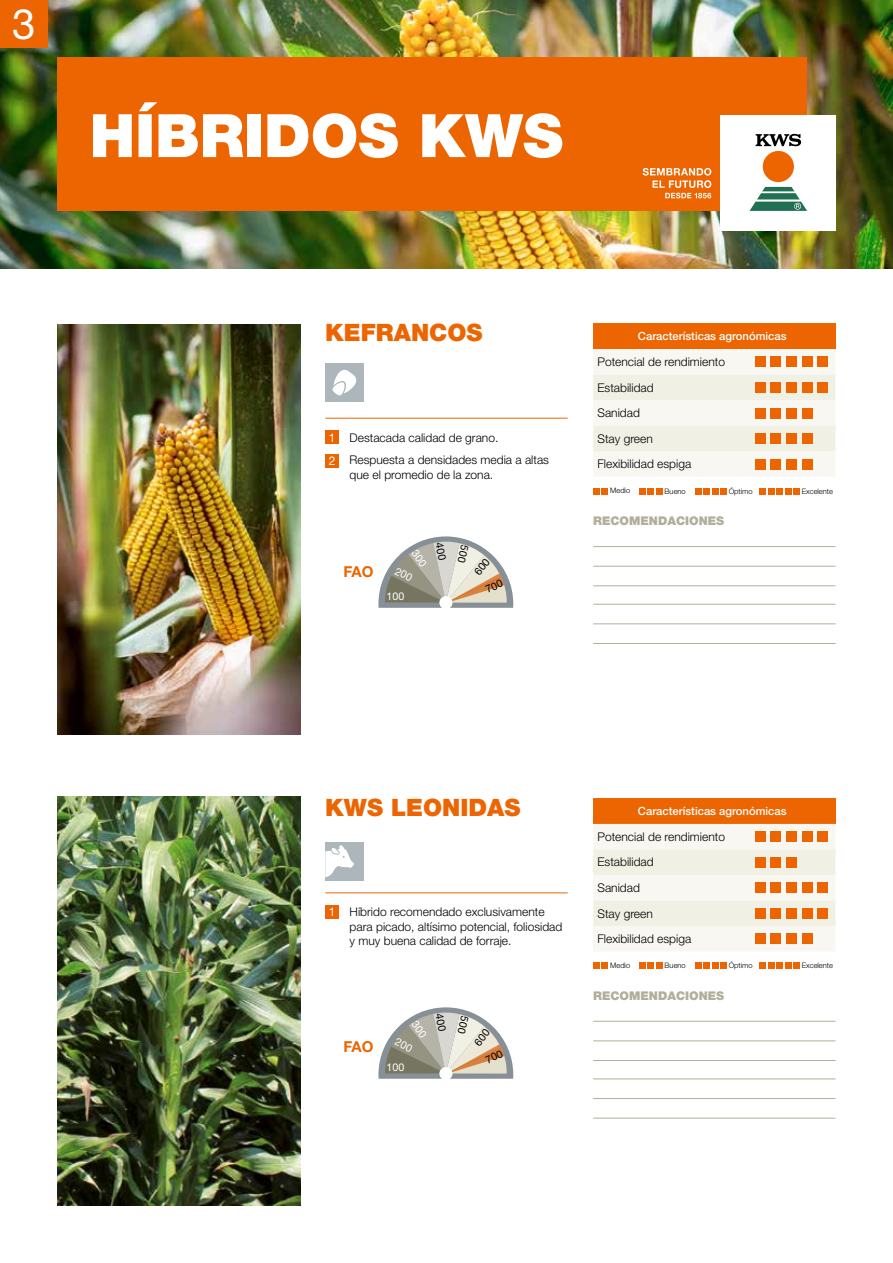
<style>
.page{position:relative;width:893px;height:1263px;background:#fff}
.page>*{position:absolute;margin:0;border:0;box-sizing:border-box;transform-origin:0 0}
.t1{font:900 60px "Helvetica Neue LT Std";color:#fff}
.t2{font:42px "Helvetica Neue LT Std";color:#fff}
.t3{font:900 24px "Helvetica Neue LT Std";color:#ec6500}
.t4{font:700 15px "Helvetica Neue LT Std";letter-spacing:-.025em;color:#ec6500}
.t5{font:300 12px/25.5px "Helvetica Neue LT Std";color:#000}
.t6{font:900 12px "Helvetica Neue LT Std";color:#b1af9b}
.t7{font:12px/23.5px "Helvetica Neue LT Std";color:#fff}
.t8{font:500 11.25px "Helvetica Neue LT Std";color:#fff}
.t9{font:10.65px "Helvetica Neue LT Std";color:#fff}
.t10{font:300 7.5px "Helvetica Neue LT Std";color:#000}
</style>
<div class="page">
<img style="left:58px;top:325px;width:242px;height:410px">
<img style="left:58px;top:796px;width:242px;height:410px">
<img style="left:0;top:0;width:893px;height:268px">
<div style="left:58px;top:57px;width:749px;height:154px;background:#ec6500"></div>
<div style="left:721px;top:115px;width:115px;height:115px;background:#fff"></div>
<svg style="left:750px;top:187px;width:57px;height:24px"></svg>
<div style="left:763px;top:151px;width:31px;height:31px;background:#ec6500;border-radius:50%"></div>
<svg style="left:756px;top:134px;width:45px;height:12px"></svg>
<svg style="left:643px;top:168px;width:68px;height:30px"></svg>
<div style="left:593px;top:324px;width:243px;height:25px;background:#ec6500"></div>
<svg style="left:593px;top:350px;width:243px;height:127px"></svg>
<div style="left:755px;top:357px;width:10px;height:10px;background:#ec6500"></div>
<div style="left:770px;top:357px;width:11px;height:10px;background:#ec6500"></div>
<div style="left:786px;top:357px;width:11px;height:10px;background:#ec6500"></div>
<div style="left:802px;top:357px;width:10px;height:10px;background:#ec6500"></div>
<div style="left:817px;top:357px;width:11px;height:10px;background:#ec6500"></div>
<div style="left:755px;top:382px;width:10px;height:11px;background:#ec6500"></div>
<div style="left:770px;top:382px;width:11px;height:11px;background:#ec6500"></div>
<div style="left:786px;top:382px;width:11px;height:11px;background:#ec6500"></div>
<div style="left:802px;top:382px;width:10px;height:11px;background:#ec6500"></div>
<div style="left:817px;top:382px;width:11px;height:11px;background:#ec6500"></div>
<div style="left:755px;top:408px;width:10px;height:10px;background:#ec6500"></div>
<div style="left:770px;top:408px;width:11px;height:10px;background:#ec6500"></div>
<div style="left:786px;top:408px;width:11px;height:10px;background:#ec6500"></div>
<div style="left:802px;top:408px;width:10px;height:10px;background:#ec6500"></div>
<div style="left:755px;top:433px;width:10px;height:11px;background:#ec6500"></div>
<div style="left:770px;top:433px;width:11px;height:11px;background:#ec6500"></div>
<div style="left:786px;top:433px;width:11px;height:11px;background:#ec6500"></div>
<div style="left:802px;top:433px;width:10px;height:11px;background:#ec6500"></div>
<div style="left:755px;top:459px;width:10px;height:10px;background:#ec6500"></div>
<div style="left:770px;top:459px;width:11px;height:10px;background:#ec6500"></div>
<div style="left:786px;top:459px;width:11px;height:10px;background:#ec6500"></div>
<div style="left:802px;top:459px;width:10px;height:10px;background:#ec6500"></div>
<div style="left:593px;top:798px;width:243px;height:26px;background:#ec6500"></div>
<svg style="left:593px;top:824px;width:243px;height:127px"></svg>
<div style="left:755px;top:831px;width:10px;height:11px;background:#ec6500"></div>
<div style="left:770px;top:831px;width:11px;height:11px;background:#ec6500"></div>
<div style="left:786px;top:831px;width:11px;height:11px;background:#ec6500"></div>
<div style="left:802px;top:831px;width:10px;height:11px;background:#ec6500"></div>
<div style="left:817px;top:831px;width:11px;height:11px;background:#ec6500"></div>
<div style="left:755px;top:857px;width:10px;height:10px;background:#ec6500"></div>
<div style="left:770px;top:857px;width:11px;height:10px;background:#ec6500"></div>
<div style="left:786px;top:857px;width:11px;height:10px;background:#ec6500"></div>
<div style="left:755px;top:882px;width:10px;height:11px;background:#ec6500"></div>
<div style="left:770px;top:882px;width:11px;height:11px;background:#ec6500"></div>
<div style="left:786px;top:882px;width:11px;height:11px;background:#ec6500"></div>
<div style="left:802px;top:882px;width:10px;height:11px;background:#ec6500"></div>
<div style="left:817px;top:882px;width:11px;height:11px;background:#ec6500"></div>
<div style="left:755px;top:908px;width:10px;height:10px;background:#ec6500"></div>
<div style="left:770px;top:908px;width:11px;height:10px;background:#ec6500"></div>
<div style="left:786px;top:908px;width:11px;height:10px;background:#ec6500"></div>
<div style="left:802px;top:908px;width:10px;height:10px;background:#ec6500"></div>
<div style="left:817px;top:908px;width:11px;height:10px;background:#ec6500"></div>
<div style="left:755px;top:933px;width:10px;height:11px;background:#ec6500"></div>
<div style="left:770px;top:933px;width:11px;height:11px;background:#ec6500"></div>
<div style="left:786px;top:933px;width:11px;height:11px;background:#ec6500"></div>
<div style="left:802px;top:933px;width:10px;height:11px;background:#ec6500"></div>
<div style="left:593px;top:488px;width:7px;height:6px;background:#ec6500"></div>
<svg style="left:602px;top:488px;width:6px;height:6px"></svg>
<div style="left:639px;top:488px;width:7px;height:6px;background:#ec6500"></div>
<svg style="left:648px;top:488px;width:6px;height:6px"></svg>
<div style="left:656px;top:488px;width:7px;height:6px;background:#ec6500"></div>
<div style="left:703px;top:488px;width:7px;height:6px;background:#ec6500"></div>
<svg style="left:695px;top:488px;width:6px;height:6px"></svg>
<svg style="left:712px;top:488px;width:6px;height:6px"></svg>
<div style="left:720px;top:488px;width:7px;height:6px;background:#ec6500"></div>
<div style="left:776px;top:488px;width:7px;height:6px;background:#ec6500"></div>
<svg style="left:768px;top:488px;width:6px;height:6px"></svg>
<div style="left:759px;top:488px;width:7px;height:6px;background:#ec6500"></div>
<svg style="left:785px;top:488px;width:6px;height:6px"></svg>
<div style="left:793px;top:488px;width:7px;height:6px;background:#ec6500"></div>
<div style="left:593px;top:963px;width:7px;height:6px;background:#ec6500"></div>
<svg style="left:602px;top:963px;width:6px;height:6px"></svg>
<div style="left:639px;top:963px;width:7px;height:6px;background:#ec6500"></div>
<svg style="left:648px;top:963px;width:6px;height:6px"></svg>
<div style="left:656px;top:963px;width:7px;height:6px;background:#ec6500"></div>
<div style="left:703px;top:963px;width:7px;height:6px;background:#ec6500"></div>
<svg style="left:695px;top:963px;width:6px;height:6px"></svg>
<svg style="left:712px;top:963px;width:6px;height:6px"></svg>
<div style="left:720px;top:963px;width:7px;height:6px;background:#ec6500"></div>
<div style="left:776px;top:963px;width:7px;height:6px;background:#ec6500"></div>
<svg style="left:768px;top:963px;width:6px;height:6px"></svg>
<div style="left:759px;top:963px;width:7px;height:6px;background:#ec6500"></div>
<svg style="left:785px;top:963px;width:6px;height:6px"></svg>
<div style="left:793px;top:963px;width:7px;height:6px;background:#ec6500"></div>
<hr style="left:593px;top:546px;width:243px;height:1px;background:#b1af9b">
<hr style="left:593px;top:1021px;width:243px;height:1px;background:#b1af9b">
<hr style="left:593px;top:604px;width:243px;height:1px;background:#b1af9b">
<hr style="left:593px;top:1078px;width:243px;height:1px;background:#b1af9b">
<hr style="left:593px;top:566px;width:243px;height:1px;background:#b1af9b">
<hr style="left:593px;top:1040px;width:243px;height:1px;background:#b1af9b">
<hr style="left:593px;top:623px;width:243px;height:1px;background:#b1af9b">
<hr style="left:593px;top:1098px;width:243px;height:1px;background:#b1af9b">
<hr style="left:593px;top:585px;width:243px;height:1px;background:#b1af9b">
<hr style="left:593px;top:1060px;width:243px;height:1px;background:#b1af9b">
<hr style="left:593px;top:643px;width:243px;height:1px;background:#b1af9b">
<hr style="left:593px;top:1118px;width:243px;height:1px;background:#b1af9b">
<div style="left:325px;top:430px;width:14px;height:14px;background:#ec6500"></div>
<div style="left:325px;top:454px;width:14px;height:14px;background:#ec6500"></div>
<div style="left:325px;top:905px;width:14px;height:14px;background:#ec6500"></div>
<div style="left:325px;top:363px;width:39px;height:39px;background:#acb6bb"></div>
<svg style="left:332px;top:370px;width:25px;height:26px"></svg>
<hr style="left:325px;top:418px;width:243px;height:1px;background:#ec6500">
<hr style="left:325px;top:892px;width:243px;height:1px;background:#ec6500">
<div style="left:325px;top:842px;width:39px;height:38px;background:#acb6bb"></div>
<svg style="left:325px;top:845px;width:29px;height:32px"></svg>
<div style="left:0;top:0;width:48px;height:48px;background:#ec6500"></div>
<svg style="left:378px;top:536px;width:135px;height:72px"></svg>
<svg style="left:378px;top:1007px;width:135px;height:72px"></svg>
<h2 class="t2" style="left:12px;top:-1px;width:25px">3</h2>
<h1 class="t1" style="left:90px;top:100px;width:475px">HÍBRIDOS KWS</h1>
<h3 class="t3" style="left:325px;top:318px;width:159px">KEFRANCOS</h3>
<p class="t7" style="left:329px;top:425px;width:8px">1<br>2</p>
<p class="t5" style="left:350px;top:425px;width:201px;line-height:23px">Destacada calidad de grano.<br>Respuesta a densidades media a altas</p>
<p class="t5" style="left:350px;top:461px;width:145px">que el promedio de la zona.</p>
<p class="t4" style="left:343px;top:562px;width:32px">FAO</p>
<p class="t9" style="left:387px;top:590px;width:19px">100</p>
<p class="t8" style="left:638px;top:330px;width:150px">Características agronómicas</p>
<p class="t5" style="left:597px;top:349px;width:129px">Potencial de rendimiento<br>Estabilidad<br>Sanidad<br>Stay green<br>Flexibilidad espiga</p>
<p class="t10" style="left:610px;top:486px;width:22px">Medio</p>
<p class="t10" style="left:665px;top:486px;width:23px">Bueno</p>
<p class="t10" style="left:729px;top:486px;width:25px">Óptimo</p>
<p class="t10" style="left:802px;top:486px;width:33px">Excelente</p>
<p class="t6" style="left:593px;top:514px;width:133px">RECOMENDACIONES</p>
<h3 class="t3" style="left:325px;top:793px;width:197px">KWS LEONIDAS</h3>
<p class="t7" style="left:329px;top:900px;width:8px">1</p>
<p class="t5" style="left:350px;top:904px;width:214px;line-height:14.4px">Híbrido recomendado exclusivamente para picado, altísimo potencial, foliosidad y muy buena calidad de forraje.</p>
<p class="t4" style="left:343px;top:1037px;width:32px">FAO</p>
<p class="t9" style="left:387px;top:1060px;width:19px">100</p>
<p class="t8" style="left:638px;top:804px;width:150px">Características agronómicas</p>
<p class="t5" style="left:597px;top:824px;width:129px">Potencial de rendimiento<br>Estabilidad<br>Sanidad<br>Stay green<br>Flexibilidad espiga</p>
<p class="t10" style="left:610px;top:961px;width:22px">Medio</p>
<p class="t10" style="left:665px;top:961px;width:23px">Bueno</p>
<p class="t10" style="left:729px;top:961px;width:25px">Óptimo</p>
<p class="t10" style="left:802px;top:961px;width:33px">Excelente</p>
<p class="t6" style="left:593px;top:988px;width:133px">RECOMENDACIONES</p>
</div>
